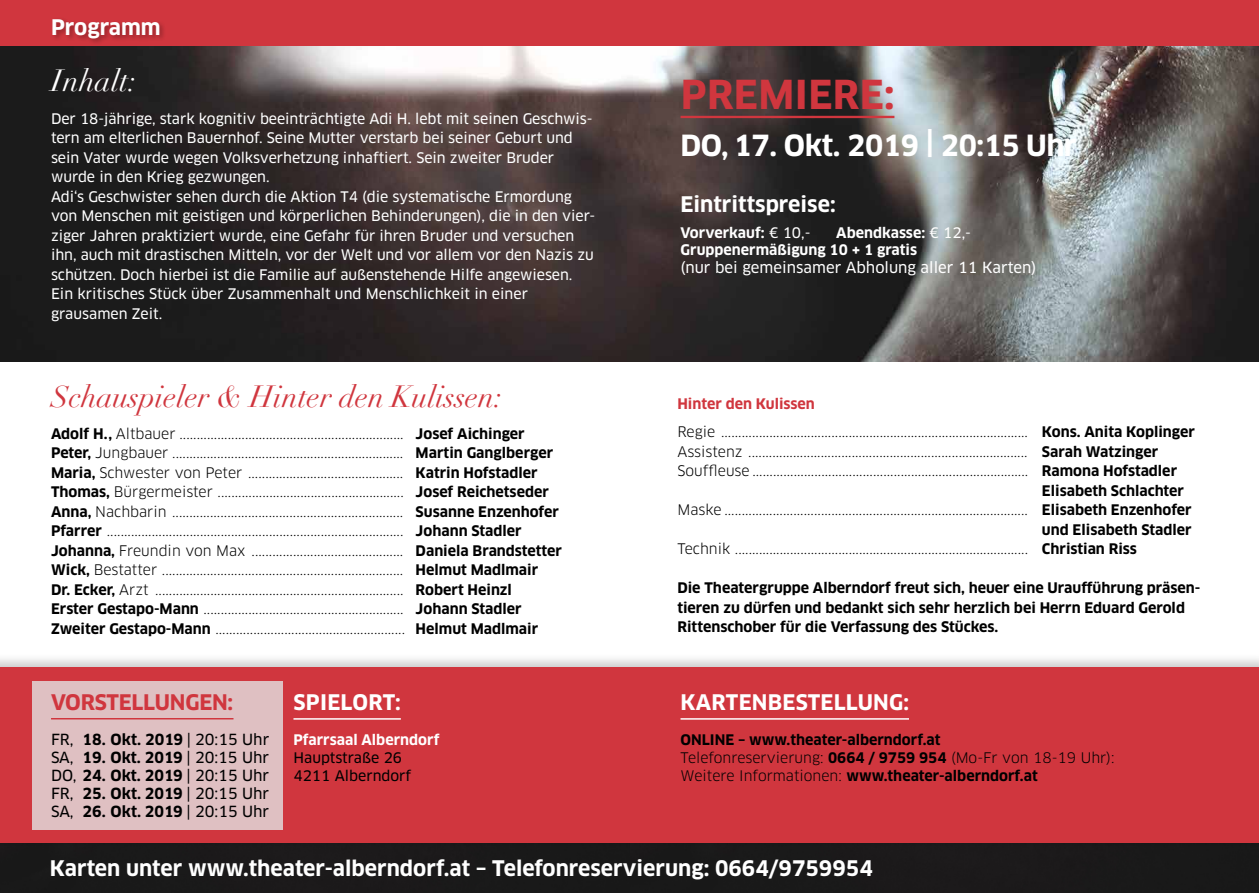
<style>
.page{position:relative;width:1259px;height:893px;background:#fff}
.page>*{position:absolute;margin:0;border:0;box-sizing:border-box;transform-origin:0 0}
.t1{font:700 39px "Clan Pro";letter-spacing:.01em;color:#d0363e}
.t2{font:italic 30px "Didot";color:#d0363e}
.t3{font:italic 30px "Didot";color:#fff}
.t4{font:700 28.5px "Clan Pro";letter-spacing:-.015em;color:#fff}
.t5{font:700 21px "Clan Pro";color:#fff}
.t6{font:700 21px "Clan Pro";letter-spacing:-.01em;color:#d0363e}
.t7{font:15px/18px "Clan Pro News";letter-spacing:-.005em;color:#000;text-align:justify}
.t8{font:15px "Clan Pro News";color:#fff}
.t9{font:14.25px/19.5px "Clan Pro";color:#000}
.t10{font:14.25px/19.5px "Clan Pro News";letter-spacing:-.005em;color:#fff}
.t11{font:700 14.25px/18px "Clan Pro";color:#000}
.t12{font:700 14.25px/17.1px "Clan Pro";color:#fff}
.t13{font:14.25px/18px "Clan Pro News";color:#000}
.s1{font-weight:700}
.s2{font-family:"Clan Pro";font-weight:700}
.s3{font-family:"Clan Pro News";font-weight:400}
.s4{font-weight:700;color:#d0363e}
.s5{font-weight:400}
</style>
<div class="page">
<div style="left:0;top:846px;width:1259px;height:47px;background:#1a191a"></div>
<div style="left:0;top:653px;width:1259px;height:193px;background:#000;opacity:.2"></div>
<div style="left:0;top:668px;width:1259px;height:175px;background:#d0363e"></div>
<img style="left:0;top:45px;width:1259px;height:316px">
<div style="left:0;top:0;width:1259px;height:45px;background:#d0363e"></div>
<div style="left:51px;top:17px;width:116px;height:28px;background:#000;opacity:.3"></div>
<hr style="left:680px;top:718px;width:229px;height:2px;background:#fff">
<hr style="left:680px;top:116px;width:214px;height:2px;background:#d0363e">
<div style="left:32px;top:681px;width:251px;height:149px;background:#dfc0c2"></div>
<hr style="left:51px;top:718px;width:182px;height:1px;background:#d0363e">
<hr style="left:293px;top:718px;width:108px;height:2px;background:#fff">
<h3 class="t5" style="left:51px;top:15px;width:111px">Programm</h3>
<h2 class="t3" style="left:51px;top:62px;width:87px">Inhalt:</h2>
<p class="t10" style="left:51px;top:109px;width:546px">Der 18-jährige, stark kognitiv beeinträchtigte Adi H. lebt mit seinen Geschwis&shy;tern am elterlichen Bauernhof. Seine Mutter verstarb bei seiner Geburt und sein Vater wurde wegen Volksverhetzung inhaftiert. Sein zweiter Bruder wurde in den Krieg gezwungen.<br>Adi‘s Geschwister sehen durch die Aktion T4 (die systematische Ermordung von Menschen mit geistigen und körperlichen Behinderungen), die in den vier&shy;ziger Jahren praktiziert wurde, eine Gefahr für ihren Bruder und versuchen ihn, auch mit drastischen Mitteln, vor der Welt und vor allem vor den Nazis zu schützen. Doch hierbei ist die Familie auf außenstehende Hilfe angewiesen.<br>Ein kritisches Stück über Zusammenhalt und Menschlichkeit in einer grausamen Zeit.</p>
<h2 class="t2" style="left:51px;top:378px;width:453px">Schauspieler &amp; Hinter den Kulissen:</h2>
<p class="t9" style="left:51px;top:424px;width:512px"><span class="s1">Adolf H.,</span> Altbauer ................................................................. <span class="s1">Josef Aichinger Peter,</span> Jungbauer ................................................................... <span class="s1">Martin Ganglberger Maria,</span> Schwester von Peter ............................................. <span class="s1">Katrin Hofstadler Thomas,</span> Bürgermeister ...................................................... <span class="s1">Josef Reichetseder Anna,</span> Nachbarin ................................................................... <span class="s1">Susanne Enzenhofer Pfarrer</span> ...................................................................................... <span class="s1">Johann Stadler Johanna,</span> Freundin von Max ............................................ <span class="s1">Daniela Brandstetter Wick,</span> Bestatter ...................................................................... <span class="s1">Helmut Madlmair<br>Dr. Ecker,</span> Arzt ........................................................................ <span class="s1">Robert Heinzl<br>Erster Gestapo-Mann</span> .......................................................... <span class="s1">Johann Stadler Zweiter Gestapo-Mann</span> ....................................................... <span class="s1">Helmut Madlmair</span></p>
<h3 class="t6" style="left:51px;top:690px;width:183px">Vorstellungen:</h3>
<p class="t7" style="left:51px;top:730px;width:220px">FR, <span class="s2">18. Okt. 2019</span> | 20:15 Uhr SA, <span class="s2">19. Okt. 2019</span> | 20:15 Uhr DO, <span class="s2">24. Okt. 2019</span> | 20:15 Uhr FR, <span class="s2">25. Okt. 2019</span> | 20:15 Uhr SA, <span class="s2">26. Okt. 2019</span> | 20:15 Uhr</p>
<h3 class="t5" style="left:293px;top:690px;width:109px">Spielort:</h3>
<p class="t12" style="left:293px;top:731px;width:147px">Pfarrsaal Alberndorf</p>
<p class="t13" style="left:293px;top:748px;width:119px">Hauptstraße 26<br>4211 Alberndorf</p>
<h1 class="t1" style="left:681px;top:72px;width:215px">Premiere:</h1>
<h3 class="t4" style="left:680px;top:129px;width:398px">DO, 17. Okt. 2019 | 20:15 Uhr</h3>
<h3 class="t5" style="left:680px;top:192px;width:157px">Eintrittspreise:</h3>
<p class="t12" style="left:680px;top:224px;width:131px">Vorverkauf: <span class="s3">€ 10,-</span></p>
<p class="t12" style="left:680px;top:224px;width:292px;text-indent:156px">Abendkasse: <span class="s3">€ 12,-<br></span>Gruppenermäßigung 10 + 1 gratis</p>
<p class="t8" style="left:680px;top:258px;width:357px">(nur bei gemeinsamer Abholung aller 11 Karten)</p>
<p class="t9" style="left:677px;top:390px;width:519px;line-height:28px"><span class="s4">Hinter den Kulissen<br></span>Regie ......................................................................................... <span class="s1">Kons. Anita Koplinger</span></p>
<p class="t9" style="left:677px;top:442px;width:482px">Assistenz ................................................................................. <span class="s1">Sarah Watzinger</span></p>
<p class="t9" style="left:677px;top:461px;width:501px">Souffleuse ................................................................................ <span class="s1">Ramona Hofstadler</span></p>
<p class="t11" style="left:1042px;top:482px;width:144px">Elisabeth Schlachter</p>
<p class="t9" style="left:677px;top:500px;width:516px">Maske ........................................................................................ <span class="s1">Elisabeth Enzenhofer</span></p>
<p class="t11" style="left:1042px;top:520px;width:151px">und Elisabeth Stadler</p>
<p class="t9" style="left:677px;top:539px;width:461px">Technik ..................................................................................... <span class="s1">Christian Riss</span></p>
<p class="t11" style="left:677px;top:578px;width:524px;line-height:19.5px">Die Theatergruppe Alberndorf freut sich, heuer eine Uraufführung präsen&shy;tieren zu dürfen und bedankt sich sehr herzlich bei Herrn Eduard Gerold<br>Rittenschober für die Verfassung des Stückes.</p>
<h3 class="t5" style="left:680px;top:690px;width:230px">Kartenbestellung:</h3>
<p class="t11" style="left:680px;top:731px;width:20px">ONLINE</p>
<p class="t11" style="left:680px;top:731px;width:435px;text-indent:57px">– www.theater-alberndorf.at<br><span class="s5">Telefonreservierung:</span> 0664 / 9759 954 <span class="s5">(Mo-Fr von 18-19 Uhr):<br>Weitere Informationen:</span> www.theater-alberndorf.at</p>
<h3 class="t5" style="left:50px;top:855px;width:824px">Karten unter www.theater-alberndorf.at – Telefonreservierung: 0664/9759954</h3>
</div>
